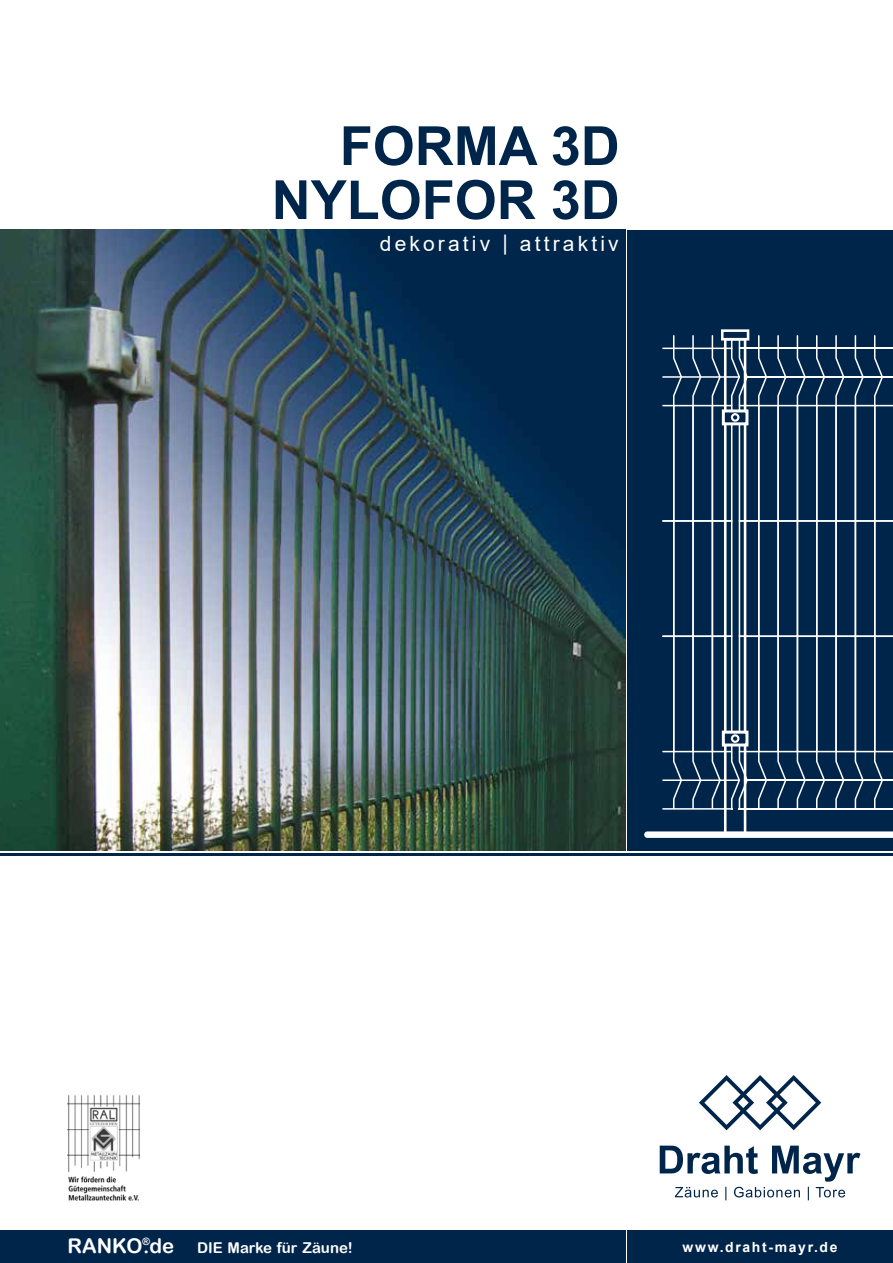
<style>
.page{position:relative;width:893px;height:1263px;background:#fff}
.page>*{position:absolute;margin:0;border:0;box-sizing:border-box;transform-origin:0 0}
.t1{font:700 54px/54px "Arial";color:#00254b;text-align:right}
.t2{font:21px "Arial";letter-spacing:.15em;color:#fff}
.t3{font:20.25px "Arial Rounded MT Bold";color:#fff}
.t4{font:15px "Arial Rounded MT Bold";color:#fff}
.t5{font:700 13.95px "Arial";letter-spacing:.12em;color:#fff}
.s1{font-size:20.25px}
</style>
<div class="page">
<img style="left:0;top:230px;width:625px;height:620px">
<div style="left:0;top:1230px;width:625px;height:33px;background:#00254b"></div>
<div style="left:627px;top:1230px;width:266px;height:33px;background:#00254b"></div>
<div style="left:627px;top:230px;width:266px;height:620px;background:#00254b"></div>
<svg style="left:644px;top:329px;width:249px;height:509px"></svg>
<hr style="left:0;top:853px;width:893px;height:2px;background:#00254b">
<img style="left:68px;top:1095px;width:71px;height:105px">
<svg style="left:699px;top:1075px;width:122px;height:55px"></svg>
<svg style="left:660px;top:1145px;width:200px;height:55px"></svg>
<h1 class="t1" style="left:272px;top:120px;width:350px">FORMA 3D<br>NYLOFOR 3D</h1>
<h2 class="t2" style="left:380px;top:229px;width:240px">dekorativ | attraktiv</h2>
<p class="t4" style="left:142px;top:1238px;width:212px"><sup>®</sup><span class="s1">.de</span> DIE Marke für Zäune!</p>
<h3 class="t3" style="left:68px;top:1233px;width:76px">RANKO</h3>
<p class="t5" style="left:683px;top:1237px;width:156px">www.draht-mayr.de</p>
</div>
